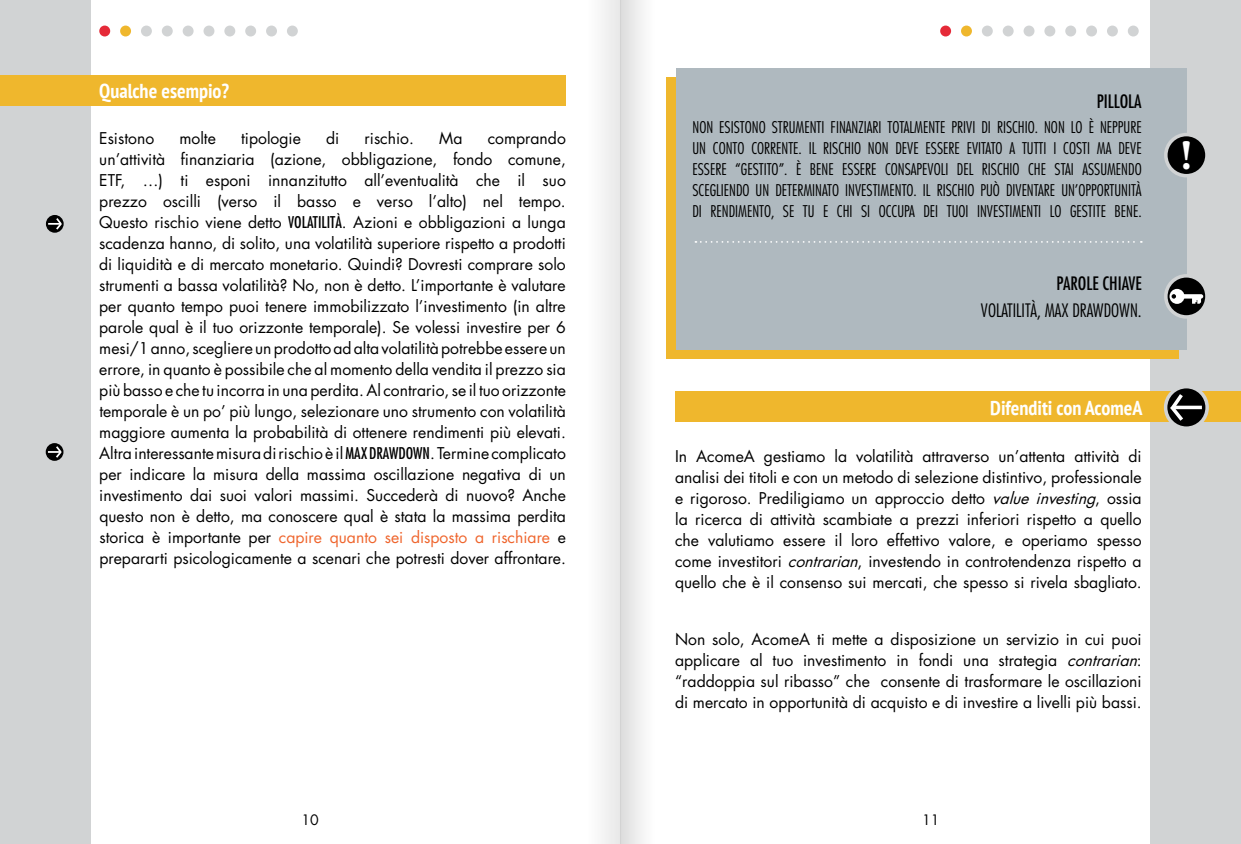
<style>
.page{position:relative;width:1241px;height:844px;background:#fff}
.page>*{position:absolute;margin:0;border:0;box-sizing:border-box;transform-origin:0 0}
.t1{font:700 42px "Minion Pro";color:#fff}
.t2{font:700 condensed 20.12px "PT Sans";color:#fff}
.t3{font:300 condensed 18.03px "Futura LT";color:#000}
.t4{font:condensed 18.03px "Futura LT";color:#000}
.t5{font:15.75px/21px "Futura LT";color:#000;text-align:justify}
.t6{font:300 condensed 15.75px/21px "Futura LT";color:#000;text-align:justify}
.t7{font:14px "Futura LT";color:#000}
.s1{font-stretch:condensed}
.s2{color:#ef652d}
.s3{font-style:italic}
</style>
<div class="page">
<img style="left:549px;top:0;width:127px;height:843px">
<div style="left:0;top:0;width:91px;height:843px;background:#d1d3d4"></div>
<div style="left:1150px;top:0;width:90px;height:843px;background:#d1d3d4"></div>
<div style="left:665px;top:77px;width:513px;height:282px;background:#efb72d"></div>
<div style="left:675px;top:68px;width:511px;height:281px;background:#afb9bf"></div>
<svg style="left:46px;top:215px;width:18px;height:18px"></svg>
<svg style="left:48px;top:216px;width:16px;height:15px"></svg>
<div style="left:46px;top:443px;width:17px;height:17px;background:#000;border-radius:50%"></div>
<svg style="left:48px;top:444px;width:15px;height:15px"></svg>
<div style="left:675px;top:392px;width:565px;height:30px;background:#efb72d"></div>
<div style="left:99px;top:26px;width:11px;height:10px;background:#e52a38;border-radius:50%"></div>
<div style="left:120px;top:26px;width:11px;height:10px;background:#efb72d;border-radius:50%"></div>
<div style="left:141px;top:26px;width:11px;height:10px;background:#d1d3d4;border-radius:50%"></div>
<div style="left:162px;top:26px;width:11px;height:10px;background:#d1d3d4;border-radius:50%"></div>
<div style="left:183px;top:26px;width:10px;height:10px;background:#d1d3d4;border-radius:50%"></div>
<div style="left:203px;top:26px;width:11px;height:10px;background:#d1d3d4;border-radius:50%"></div>
<div style="left:224px;top:26px;width:11px;height:10px;background:#d1d3d4;border-radius:50%"></div>
<div style="left:245px;top:26px;width:11px;height:10px;background:#d1d3d4;border-radius:50%"></div>
<div style="left:266px;top:26px;width:11px;height:10px;background:#d1d3d4;border-radius:50%"></div>
<div style="left:287px;top:26px;width:11px;height:10px;background:#d1d3d4;border-radius:50%"></div>
<div style="left:940px;top:26px;width:10px;height:10px;background:#e52a38;border-radius:50%"></div>
<div style="left:960px;top:26px;width:11px;height:10px;background:#efb72d;border-radius:50%"></div>
<div style="left:981px;top:26px;width:11px;height:10px;background:#d1d3d4;border-radius:50%"></div>
<div style="left:1002px;top:26px;width:11px;height:10px;background:#d1d3d4;border-radius:50%"></div>
<div style="left:1023px;top:26px;width:11px;height:10px;background:#d1d3d4;border-radius:50%"></div>
<div style="left:1044px;top:26px;width:11px;height:10px;background:#d1d3d4;border-radius:50%"></div>
<div style="left:1065px;top:26px;width:10px;height:10px;background:#d1d3d4;border-radius:50%"></div>
<div style="left:1085px;top:26px;width:11px;height:10px;background:#d1d3d4;border-radius:50%"></div>
<div style="left:1106px;top:26px;width:11px;height:10px;background:#d1d3d4;border-radius:50%"></div>
<div style="left:1127px;top:26px;width:11px;height:10px;background:#d1d3d4;border-radius:50%"></div>
<div style="left:0;top:75px;width:566px;height:30px;background:#efb72d"></div>
<svg style="left:695px;top:241px;width:446px;height:2px"></svg>
<div style="left:1165px;top:134px;width:41px;height:42px;background:#000;border-radius:50%"></div>
<div style="left:1163px;top:133px;width:45px;height:44px;border:4px solid #d1d3d4;border-radius:50%"></div>
<svg style="left:1165px;top:276px;width:41px;height:41px"></svg>
<div style="left:1163px;top:274px;width:45px;height:44px;border:4px solid #d1d3d4;border-radius:50%"></div>
<svg style="left:1191px;top:298px;width:9px;height:5px"></svg>
<svg style="left:1180px;top:294px;width:22px;height:4px"></svg>
<svg style="left:1169px;top:289px;width:15px;height:15px"></svg>
<div style="left:1165px;top:386px;width:41px;height:42px;background:#000;border-radius:50%"></div>
<div style="left:1163px;top:385px;width:45px;height:45px;border:4px solid #d1d3d4;border-radius:50%"></div>
<svg style="left:1166px;top:390px;width:20px;height:34px"></svg>
<svg style="left:1172px;top:405px;width:29px;height:4px"></svg>
<p class="t2" style="left:99px;top:77px;width:131px">Qualche esempio?</p>
<p class="t5" style="left:99px;top:128px;width:468px;text-indent:388px">comprando un’attività finanziaria (azione, obbligazione, fondo comune, ETF, …) ti esponi innanzitutto all’eventualità che il suo prezzo oscilli (verso il basso e verso l’alto) nel tempo.<br>Questo rischio viene detto <span class="s1">VOLATILITÀ</span>. Azioni e obbligazioni a lunga scadenza hanno, di solito, una volatilità superiore rispetto a prodotti di liquidità e di mercato monetario. Quindi? Dovresti comprare solo strumenti a bassa volatilità? No, non è detto. L’importante è valutare per quanto tempo puoi tenere immobilizzato l’investimento (in altre parole qual è il tuo orizzonte temporale). Se volessi investire per 6 mesi/1anno,scegliere unprodottoadaltavolatilitàpotrebbe essere un errore, in quanto è possibile che al momento della vendita il prezzo sia più basso e che tu incorra in una perdita. Al contrario, se il tuo orizzonte temporale è un po’ più lungo, selezionare uno strumento con volatilità maggiore aumenta la probabilità di ottenere rendimenti più elevati.<br>Altra interessante misura di rischio è il <span class="s1">MAX DRAWDOWN</span>. Termine complicato per indicare la misura della massima oscillazione negativa di un investimento dai suoi valori massimi. Succederà di nuovo? Anche questo non è detto, ma conoscere qual è stata la massima perdita storica è importante per <span class="s2">capire quanto sei disposto a rischiare</span> e prepararti psicologicamente a scenari che potresti dover affrontare.</p>
<p class="t5" style="left:99px;top:128px;width:56px">Esistono</p>
<p class="t5" style="left:179px;top:128px;width:38px">molte</p>
<p class="t5" style="left:241px;top:128px;width:61px">tipologie</p>
<p class="t5" style="left:326px;top:128px;width:15px">di</p>
<p class="t5" style="left:364px;top:128px;width:51px">rischio.</p>
<p class="t5" style="left:439px;top:128px;width:25px">Ma</p>
<p class="t4" style="left:1096px;top:90px;width:46px">PILLOLA</p>
<p class="t6" style="left:692px;top:116px;width:450px">NON ESISTONO STRUMENTI FINANZIARI TOTALMENTE PRIVI DI RISCHIO. NON LO È NEPPURE UN CONTO CORRENTE. IL RISCHIO NON DEVE ESSERE EVITATO A TUTTI I COSTI MA DEVE ESSERE “GESTITO”. È BENE ESSERE CONSAPEVOLI DEL RISCHIO CHE STAI ASSUMENDO SCEGLIENDO UN DETERMINATO INVESTIMENTO. IL RISCHIO PUÒ DIVENTARE UN’OPPORTUNITÀ DI RENDIMENTO, SE TU E CHI SI OCCUPA DEI TUOI INVESTIMENTI LO GESTITE BENE.</p>
<p class="t4" style="left:1056px;top:272px;width:87px">PAROLE CHIAVE</p>
<p class="t3" style="left:980px;top:299px;width:162px">VOLATILITÀ, MAX DRAWDOWN.</p>
<p class="t2" style="left:990px;top:394px;width:154px">Difenditi con AcomeA</p>
<p class="t5" style="left:675px;top:445px;width:468px">In AcomeA gestiamo la volatilità attraverso un’attenta attività di analisi dei titoli e con un metodo di selezione distintivo, professionale e rigoroso. Prediligiamo un approccio detto <span class="s3">value investing</span>, ossia la ricerca di attività scambiate a prezzi inferiori rispetto a quello che valutiamo essere il loro effettivo valore, e operiamo spesso come investitori <span class="s3">contrarian</span>, investendo in controtendenza rispetto a quello che è il consenso sui mercati, che spesso si rivela sbagliato.</p>
<p class="t5" style="left:675px;top:628px;width:468px">Non solo, AcomeA ti mette a disposizione un servizio in cui puoi applicare al tuo investimento in fondi una strategia <span class="s3">contrarian</span>: “raddoppia sul ribasso” che consente di trasformare le oscillazioni di mercato in opportunità di acquisto e di investire a livelli più bassi.</p>
<h1 class="t1" style="left:1180px;top:126px;width:13px">!</h1>
<p class="t7" style="left:301px;top:811px;width:19px">10</p>
<p class="t7" style="left:921px;top:811px;width:19px">11</p>
</div>
